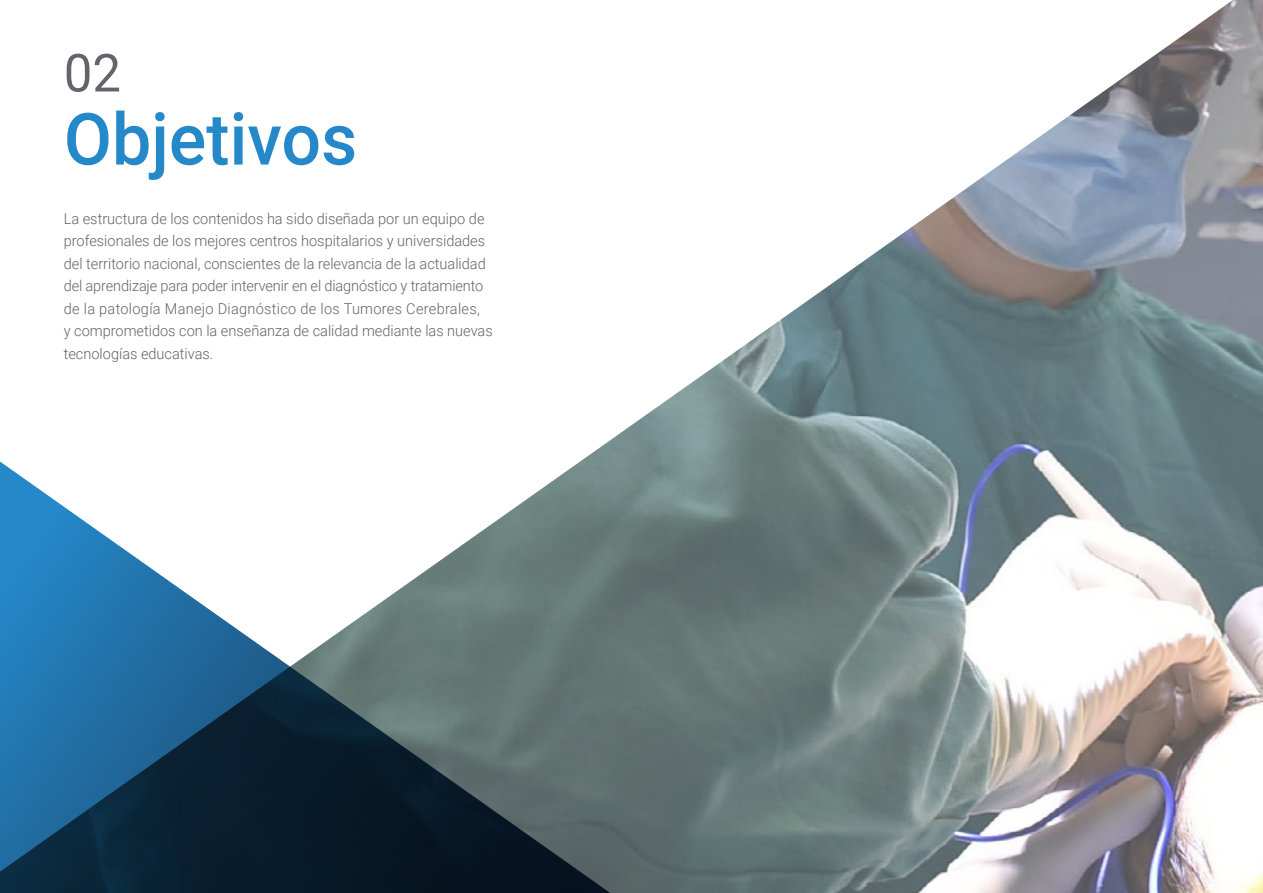
<style>
.page{position:relative;width:1263px;height:893px;background:#fff}
.page>*{position:absolute;margin:0;border:0;box-sizing:border-box;transform-origin:0 0}
.t1{font:500 72px "Roboto";color:#2488c9}
.t2{font:52.5px "Roboto";color:#61646a}
.t3{font:300 15px/22.5px "Roboto";color:#61646a}
</style>
<div class="page">
<img style="left:602px;top:0;width:661px;height:893px">
<svg style="left:0;top:446px;width:640px;height:447px"></svg>
<h2 class="t2" style="left:64px;top:36px;width:59px">02</h2>
<h1 class="t1" style="left:64px;top:89px;width:295px">Objetivos</h1>
<p class="t3" style="left:64px;top:207px;width:430px">La estructura de los contenidos ha sido diseñada por un equipo de profesionales de los mejores centros hospitalarios y universidades del territorio nacional, conscientes de la relevancia de la actualidad del aprendizaje para poder intervenir en el diagnóstico y tratamiento de la patología Manejo Diagnóstico de los Tumores Cerebrales,<br>y comprometidos con la enseñanza de calidad mediante las nuevas tecnologías educativas.</p>
</div>
